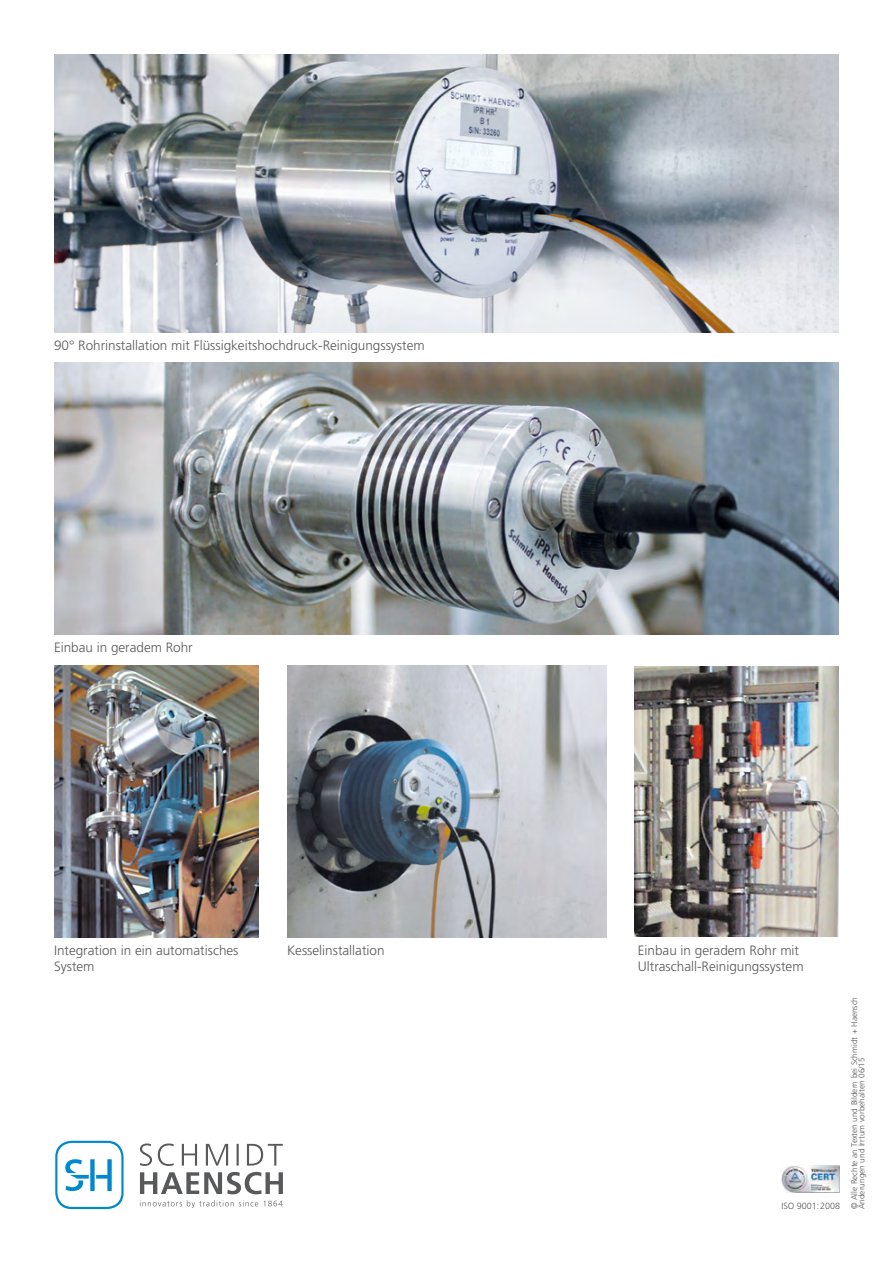
<style>
.page{position:relative;width:893px;height:1263px;background:#fff}
.page>*{position:absolute;margin:0;border:0;box-sizing:border-box;transform-origin:0 0}
.t1{font:300 13.5px/16.2px "Frutiger LT Std";color:#58595b}
.t2{font:300 9px "Frutiger LT Std";color:#58595b}
.t3{font:300 8.25px/7.5px "Frutiger LT Std";color:#58595b}
</style>
<div class="page">
<svg style="left:55px;top:1141px;width:69px;height:68px"></svg>
<svg style="left:140px;top:1143px;width:143px;height:23px"></svg>
<svg style="left:140px;top:1200px;width:143px;height:8px"></svg>
<svg style="left:140px;top:1172px;width:143px;height:22px"></svg>
<img style="left:781px;top:1165px;width:58px;height:28px">
<img style="left:54px;top:54px;width:785px;height:279px">
<img style="left:54px;top:362px;width:785px;height:273px">
<img style="left:635px;top:666px;width:204px;height:270px">
<img style="left:54px;top:665px;width:205px;height:272px">
<img style="left:287px;top:665px;width:320px;height:273px">
<p class="t1" style="left:54px;top:338px;width:372px">90° Rohrinstallation mit Flüssigkeitshochdruck-Reinigungssystem</p>
<p class="t1" style="left:54px;top:640px;width:140px">Einbau in geradem Rohr</p>
<p class="t1" style="left:54px;top:942px;width:186px">Integration in ein automatisches<br>System</p>
<p class="t1" style="left:287px;top:942px;width:99px">Kesselinstallation</p>
<p class="t1" style="left:638px;top:942px;width:167px">Einbau in geradem Rohr mit<br>Ultraschall-Reinigungssystem</p>
<p class="t2" style="left:781px;top:1201px;width:60px">ISO 9001:2008</p>
<p class="t3" style="left:851px;top:1209px;width:214px;rotate:-90deg">© Alle Rechte an Texten und Bildern bei Schmidt + Haensch<br>Änderungen und Irrtum vorbehalten 06/15</p>
</div>
